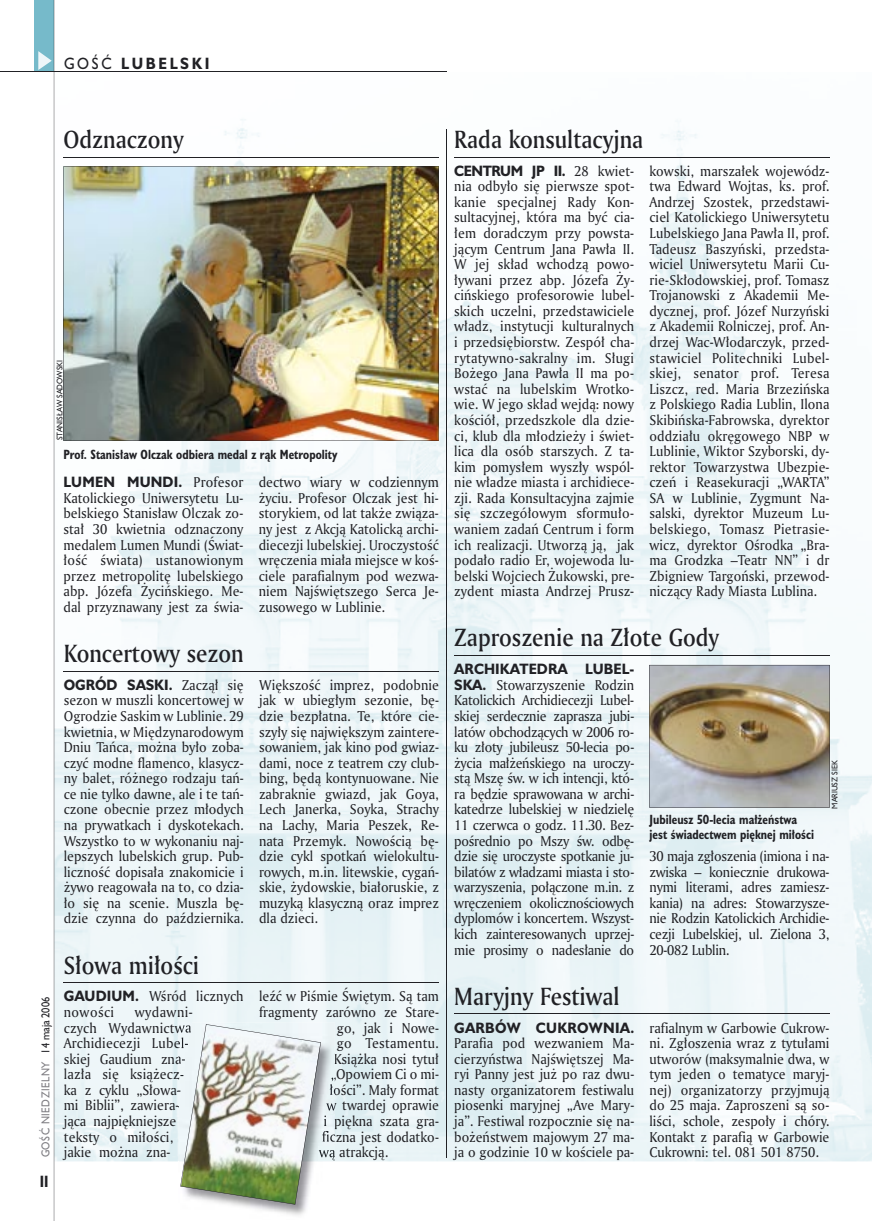
<style>
.page{position:relative;width:872px;height:1221px;background:#fff}
.page>*{position:absolute;margin:0;border:0;box-sizing:border-box;transform-origin:0 0}
.t1{font:24px "Amerigo Md PL";color:#212125;scale:.9 1}
.t2{font:700 15px "Humanst 521 PL";letter-spacing:.2em;color:#212125;scale:.9 1}
.t3{font:700 15px "Humanst 521 Cn PL";color:#212125;scale:.94 1}
.t4{font:13.8px/15.6px "Amerigo PL";color:#212125;text-align:justify;scale:.94 1}
.t5{font:700 13.8px "Humanst 521 PL";letter-spacing:.01em;color:#212125;scale:.94 1}
.t6{font:700 13.8px "Humanst 521 PL";letter-spacing:-.035em;color:#212125;scale:.94 1}
.t7{font:13.8px "Amerigo PL";letter-spacing:.02em;color:#212125;scale:.94 1}
.t8{font:700 12.3px/14.4px "Humanst 521 Cn PL";color:#212125;scale:.94 1}
.t9{font:10.5px "Humanst 521 PL";letter-spacing:.05em;color:#7f7e83;scale:.9 1}
.t10{font:7.5px "Humanst 521 PL";color:#212125;scale:.94 1}
.s1{font-weight:400}
.s2{font-family:"Amerigo PL";font-weight:400}
.s3{color:#212125}
.s4{font-family:"Humanst 521 PL";font-weight:700}
</style>
<div class="page">
<img style="left:55px;top:119px;width:817px;height:1042px">
<div style="left:35px;top:0;width:19px;height:72px;background:#76baca"></div>
<svg style="left:38px;top:51px;width:14px;height:19px"></svg>
<hr style="left:54px;top:0;width:1px;height:1220px;background:#212125">
<hr style="left:0;top:72px;width:447px;height:1px;background:#212125">
<hr style="left:447px;top:129px;width:1px;height:1027px;background:#212125">
<hr style="left:64px;top:670px;width:375px;height:1px;background:#212125">
<hr style="left:64px;top:157px;width:375px;height:1px;background:#212125">
<hr style="left:454px;top:157px;width:375px;height:1px;background:#212125">
<hr style="left:454px;top:654px;width:375px;height:1px;background:#212125">
<hr style="left:454px;top:1013px;width:375px;height:1px;background:#212125">
<hr style="left:64px;top:982px;width:375px;height:1px;background:#212125">
<img style="left:230px;top:1022px;width:105px;height:193px">
<svg style="left:335px;top:1052px;width:1px;height:14px"></svg>
<img style="left:331px;top:1068px;width:4px;height:14px">
<svg style="left:330px;top:1084px;width:5px;height:13px"></svg>
<img style="left:326px;top:1099px;width:9px;height:14px">
<img style="left:324px;top:1115px;width:11px;height:14px">
<img style="left:322px;top:1130px;width:13px;height:14px">
<img style="left:321px;top:1146px;width:14px;height:14px">
<img style="left:179px;top:1022px;width:142px;height:182px">
<img style="left:63px;top:166px;width:376px;height:274px">
<img style="left:649px;top:665px;width:180px;height:142px">
<p class="t2" style="left:64px;top:53px;width:163px"><span class="s1">GOŚĆ</span> LUBELSKI</p>
<h1 class="t1" style="left:64px;top:123px;width:135px">Odznaczony</h1>
<p class="t10" style="left:55px;top:440px;width:87px;rotate:-90deg">STANISŁAW SADOWSKI</p>
<p class="t8" style="left:64px;top:447px;width:293px">Prof. Stanisław Olczak odbiera medal z rąk Metropolity</p>
<p class="t5" style="left:64px;top:472px;width:193px">LUMEN MUNDI. <span class="s2">Profesor</span></p>
<p class="t4" style="left:64px;top:489px;width:193px">Katolickiego Uniwersytetu Lu&shy;belskiego Stanisław Olczak zo&shy;stał 30 kwietnia odznaczony medalem Lumen Mundi (Świat&shy;łość świata) ustanowionym przez metropolitę lubelskiego abp. Józefa Życińskiego. Me&shy;dal przyznawany jest za świa-</p>
<h1 class="t1" style="left:64px;top:637px;width:201px">Koncertowy sezon</h1>
<p class="t5" style="left:64px;top:675px;width:193px">OGRÓD SASKI. <span class="s2">Zaczął się</span></p>
<p class="t4" style="left:64px;top:692px;width:193px">sezon w muszli koncertowej w Ogrodzie Saskim w Lublinie. 29 kwietnia, w Międzynarodowym Dniu Tańca, można było zoba&shy;czyć modne flamenco, klasycz&shy;ny balet, różnego rodzaju tań&shy;ce nie tylko dawne, ale i te tań&shy;czone obecnie przez młodych na prywatkach i dyskotekach.<br>Wszystko to w wykonaniu naj&shy;lepszych lubelskich grup. Pub&shy;liczność dopisała znakomicie i żywo reagowała na to, co dzia&shy;ło się na scenie. Muszla bę&shy;dzie czynna do października.</p>
<p class="t9" style="left:38px;top:1157px;width:180px;rotate:-90deg">GOŚĆ NIEDZIELNY <span class="s3">14 maja 2006</span></p>
<p class="t3" style="left:40px;top:1170px;width:11px">II</p>
<h1 class="t1" style="left:64px;top:949px;width:152px">Słowa miłości</h1>
<p class="t4" style="left:64px;top:988px;width:193px"><span class="s4">GAUDIUM.</span> Wśród licznych nowości</p>
<p class="t4" style="left:64px;top:1003px;width:139px;text-align:left;text-indent:71px">wydawni&shy;czych Wydawnictwa<br>Archidiecezji Lubel&shy;skiej Gaudium zna&shy;lazła się książecz&shy;ka z cyklu „Słowa&shy;mi Biblii”, zawiera&shy;jąca najpiękniejsze teksty o miłości, jakie można zna-</p>
<p class="t4" style="left:259px;top:474px;width:193px">dectwo wiary w codziennym życiu. Profesor Olczak jest hi&shy;storykiem, od lat także związa&shy;ny jest z Akcją Katolicką archi&shy;diecezji lubelskiej. Uroczystość wręczenia miała miejsce w koś&shy;ciele parafialnym pod wezwa&shy;niem Najświętszego Serca Je&shy;zusowego w Lublinie.</p>
<p class="t4" style="left:259px;top:676px;width:193px">Większość imprez, podobnie jak w ubiegłym sezonie, bę&shy;dzie bezpłatna. Te, które cie&shy;szyły się największym zaintere&shy;sowaniem, jak kino pod gwiaz&shy;dami, noce z teatrem czy club&shy;bing, będą kontynuowane. Nie zabraknie gwiazd, jak Goya, Lech Janerka, Soyka, Strachy na Lachy, Maria Peszek, Re&shy;nata Przemyk. Nowością bę&shy;dzie cykl spotkań wielokultu&shy;rowych, m.in. litewskie, cygań&shy;skie, żydowskie, białoruskie, z muzyką klasyczną oraz imprez dla dzieci.</p>
<p class="t4" style="left:259px;top:988px;width:193px">leźć w Piśmie Świętym. Są tam</p>
<p class="t4" style="left:259px;top:1003px;width:193px">fragmenty zarówno ze Stare-</p>
<p class="t4" style="left:337px;top:1019px;width:110px">go, jak i Nowe-</p>
<p class="t7" style="left:337px;top:1033px;width:110px">go Testamentu.</p>
<p class="t4" style="left:334px;top:1050px;width:113px">Książka nosi tytuł</p>
<p class="t4" style="left:331px;top:1066px;width:116px">„Opowiem Ci o mi-</p>
<p class="t4" style="left:329px;top:1081px;width:118px">łości”. Mały format</p>
<p class="t4" style="left:326px;top:1097px;width:121px">w twardej oprawie</p>
<p class="t4" style="left:323px;top:1112px;width:124px">i piękna szata gra-</p>
<p class="t4" style="left:322px;top:1128px;width:126px">ficzna jest dodatko-</p>
<p class="t4" style="left:319px;top:1143px;width:75px">wą atrakcją.</p>
<h1 class="t1" style="left:454px;top:123px;width:211px">Rada konsultacyjna</h1>
<p class="t6" style="left:454px;top:161px;width:193px">CENTRUM JP II. <span class="s2">28 kwiet-</span></p>
<p class="t4" style="left:454px;top:178px;width:193px">nia odbyło się pierwsze spot&shy;kanie specjalnej Rady Kon&shy;sultacyjnej, która ma być cia&shy;łem doradczym przy powsta&shy;jącym Centrum Jana Pawła II.<br>W jej skład wchodzą powo&shy;ływani przez abp. Józefa Ży&shy;cińskiego profesorowie lubel&shy;skich uczelni, przedstawiciele władz, instytucji kulturalnych i przedsiębiorstw. Zespół cha&shy;rytatywno-sakralny im. Sługi Bożego Jana Pawła II ma po&shy;wstać na lubelskim Wrotko&shy;wie. W jego skład wejdą: nowy kościół, przedszkole dla dzie&shy;ci, klub dla młodzieży i świet&shy;lica dla osób starszych. Z ta&shy;kim pomysłem wyszły wspól&shy;nie władze miasta i archidiece&shy;zji. Rada Konsultacyjna zajmie się szczegółowym sformuło&shy;waniem zadań Centrum i form ich realizacji. Utworzą ją, jak podało radio Er, wojewoda lu&shy;belski Wojciech Żukowski, pre&shy;zydent miasta Andrzej Prusz-</p>
<p class="t4" style="left:649px;top:162px;width:193px">kowski, marszałek wojewódz&shy;twa Edward Wojtas, ks. prof.<br>Andrzej Szostek, przedstawi&shy;ciel Katolickiego Uniwersytetu Lubelskiego Jana Pawła II, prof.<br>Tadeusz Baszyński, przedsta&shy;wiciel Uniwersytetu Marii Cu&shy;rie-Skłodowskiej, prof. Tomasz Trojanowski z Akademii Me&shy;dycznej, prof. Józef Nurzyński z Akademii Rolniczej, prof. An&shy;drzej Wac-Włodarczyk, przed&shy;stawiciel Politechniki Lubel&shy;skiej, senator prof. Teresa Liszcz, red. Maria Brzezińska z Polskiego Radia Lublin, Ilona Skibińska-Fabrowska, dyrektor oddziału okręgowego NBP w Lublinie, Wiktor Szyborski, dy&shy;rektor Towarzystwa Ubezpie&shy;czeń i Reasekuracji „WARTA” SA w Lublinie, Zygmunt Na&shy;salski, dyrektor Muzeum Lu&shy;belskiego, Tomasz Pietrasie&shy;wicz, dyrektor Ośrodka „Bra&shy;ma Grodzka –Teatr NN” i dr Zbigniew Targoński, przewod&shy;niczący Rady Miasta Lublina.</p>
<h1 class="t1" style="left:454px;top:621px;width:296px">Zaproszenie na Złote Gody</h1>
<p class="t5" style="left:454px;top:659px;width:122px">ARCHIKATEDRA</p>
<p class="t5" style="left:585px;top:659px;width:54px">LUBEL-</p>
<p class="t4" style="left:454px;top:676px;width:193px"><span class="s4">SKA.</span> Stowarzyszenie Rodzin Katolickich Archidiecezji Lubel&shy;skiej serdecznie zaprasza jubi&shy;latów obchodzących w 2006 ro&shy;ku złoty jubileusz 50-lecia po&shy;życia małżeńskiego na uroczy&shy;stą Mszę św. w ich intencji, któ&shy;ra będzie sprawowana w archi&shy;katedrze lubelskiej w niedzielę 11 czerwca o godz. 11.30. Bez&shy;pośrednio po Mszy św. odbę&shy;dzie się uroczyste spotkanie ju&shy;bilatów z władzami miasta i sto&shy;warzyszenia, połączone m.in. z wręczeniem okolicznościowych dyplomów i koncertem. Wszyst&shy;kich zainteresowanych uprzej&shy;mie prosimy o nadesłanie do</p>
<p class="t10" style="left:829px;top:808px;width:53px;rotate:-90deg">MARIUSZ SIEK</p>
<p class="t8" style="left:649px;top:812px;width:177px">Jubileusz 50-lecia małżeństwa jest świadectwem pięknej miłości</p>
<p class="t4" style="left:649px;top:848px;width:193px">30 maja zgłoszenia (imiona i na&shy;zwiska – koniecznie drukowa&shy;nymi literami, adres zamiesz&shy;kania) na adres: Stowarzysze&shy;nie Rodzin Katolickich Archidie&shy;cezji Lubelskiej, ul. Zielona 3, 20-082 Lublin.</p>
<h1 class="t1" style="left:454px;top:980px;width:185px">Maryjny Festiwal</h1>
<p class="t5" style="left:454px;top:1017px;width:193px">GARBÓW CUKROWNIA.</p>
<p class="t4" style="left:454px;top:1034px;width:193px">Parafia pod wezwaniem Ma&shy;cierzyństwa Najświętszej Ma&shy;ryi Panny jest już po raz dwu&shy;nasty organizatorem festiwalu piosenki maryjnej „Ave Mary&shy;ja”. Festiwal rozpocznie się na&shy;bożeństwem majowym 27 ma&shy;ja o godzinie 10 w kościele pa-</p>
<p class="t4" style="left:649px;top:1019px;width:193px">rafialnym w Garbowie Cukrow&shy;ni. Zgłoszenia wraz z tytułami utworów (maksymalnie dwa, w tym jeden o tematyce maryj&shy;nej) organizatorzy przyjmują do 25 maja. Zaproszeni są so&shy;liści, schole, zespoły i chóry.<br>Kontakt z parafią w Garbowie Cukrowni: tel. 081 501 8750.</p>
</div>
